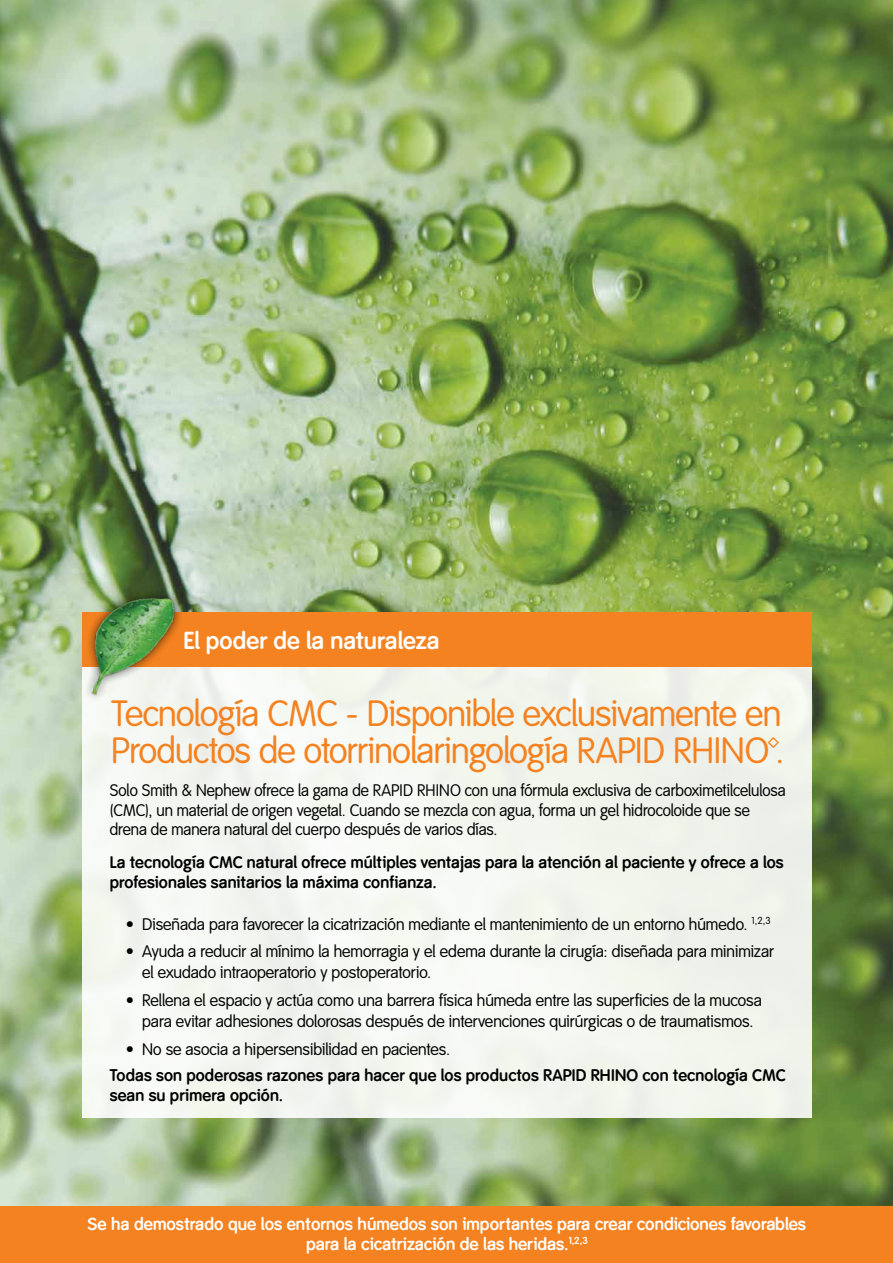
<style>
.page{position:relative;width:893px;height:1263px;background:#fff}
.page>*{position:absolute;margin:0;border:0;box-sizing:border-box;transform-origin:0 0}
.t1{font:36px/37.5px "Smith&Nephew LF";letter-spacing:-.02em;color:#f58220}
.t2{font:700 24px "Smith&Nephew LF";color:#fff}
.t3{font:700 17.25px/19.5px "Smith&Nephew LF";color:#fff;text-align:center}
.t4{font:16.5px/19.5px "Smith&Nephew LF";color:#000}
.t5{font:700 16.5px/19.5px "Smith&Nephew LF";letter-spacing:.005em;color:#000}
</style>
<div class="page">
<img style="left:0;top:0;width:893px;height:1207px">
<div style="left:82px;top:618px;width:729px;height:499px;background:#f3f6ef"></div>
<div style="left:82px;top:613px;width:729px;height:54px;background:#f58220"></div>
<svg style="left:80px;top:582px;width:107px;height:130px"></svg>
<img style="left:88px;top:590px;width:91px;height:114px">
<div style="left:0;top:1207px;width:893px;height:56px;background:#f58220"></div>
<h2 class="t2" style="left:183px;top:627px;width:258px">El poder de la naturaleza</h2>
<h1 class="t1" style="left:111px;top:695px;width:675px">Tecnología CMC - Disponible exclusivamente en<br>Productos de otorrinolaringología RAPID RHINO™.</h1>
<p class="t4" style="left:110px;top:781px;width:677px">Solo Smith &amp; Nephew ofrece la gama de RAPID RHINO con una fórmula exclusiva de carboximetilcelulosa (CMC), un material de origen vegetal. Cuando se mezcla con agua, forma un gel hidrocoloide que se drena de manera natural del cuerpo después de varios días.</p>
<p class="t5" style="left:110px;top:853px;width:675px">La tecnología CMC natural ofrece múltiples ventajas para la atención al paciente y ofrece a los profesionales sanitarios la máxima confianza.</p>
<p class="t4" style="left:126px;top:914px;width:646px">• Diseñada para favorecer la cicatrización mediante el mantenimiento de un entorno húmedo. <sup>1,2,3</sup></p>
<p class="t4" style="left:142px;top:941px;width:633px;line-height:21px;text-indent:-16px">• Ayuda a reducir al mínimo la hemorragia y el edema durante la cirugía: diseñada para minimizar el exudado intraoperatorio y postoperatorio.</p>
<p class="t4" style="left:126px;top:990px;width:637px;line-height:21px;text-align:center">• Rellena el espacio y actúa como una barrera física húmeda entre las superficies de la mucosa para evitar adhesiones dolorosas después de intervenciones quirúrgicas o de traumatismos.</p>
<p class="t4" style="left:126px;top:1040px;width:326px">• No se asocia a hipersensibilidad en pacientes.</p>
<p class="t5" style="left:110px;top:1066px;width:677px">Todas son poderosas razones para hacer que los productos RAPID RHINO con tecnología CMC sean su primera opción.</p>
<p class="t3" style="left:88px;top:1215px;width:720px">Se ha demostrado que los entornos húmedos son importantes para crear condiciones favorables para la cicatrización de las heridas.<sup>1,2,3</sup></p>
</div>
